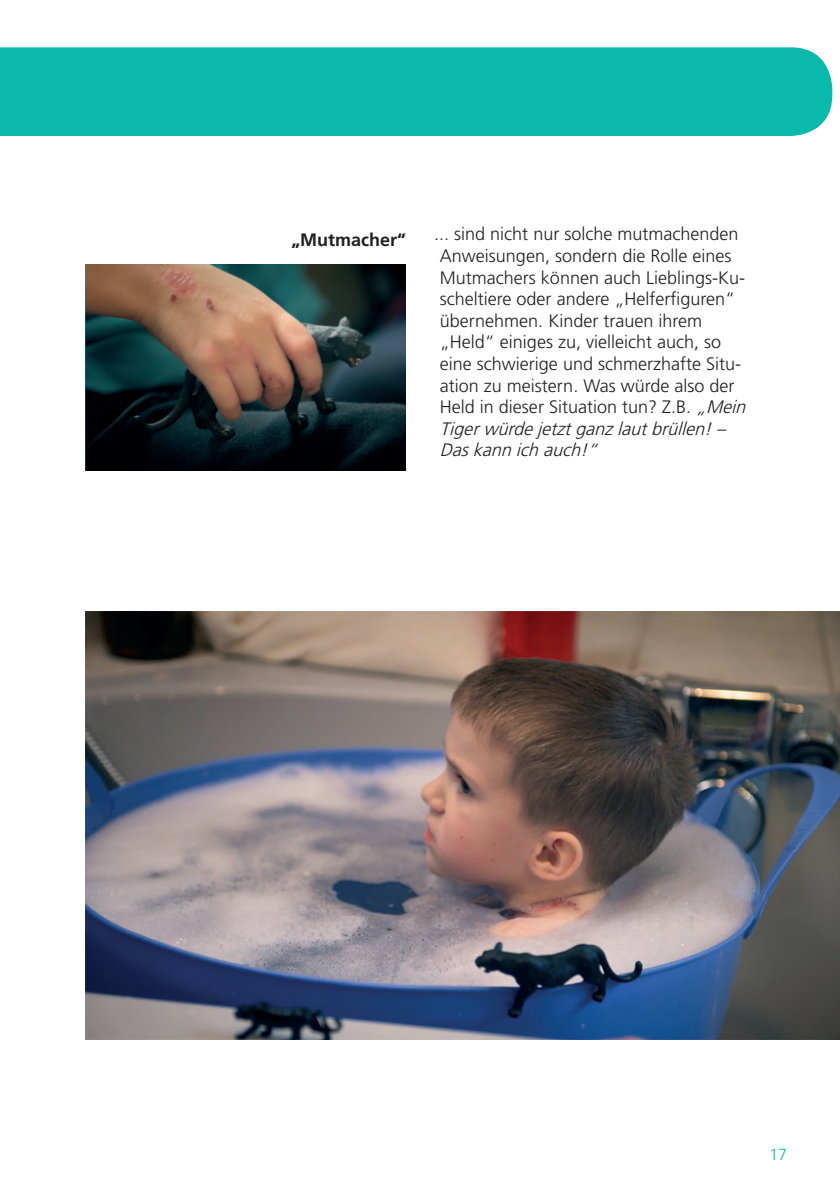
<style>
.page{position:relative;width:840px;height:1191px;background:#fff}
.page>*{position:absolute;margin:0;border:0;box-sizing:border-box;transform-origin:0 0}
.t1{font:300 18px/21.6px "Frutiger LT Std";color:#231f20}
.t2{font:700 18px "Frutiger LT Std";color:#231f20}
.t3{font:300 16px "Frutiger LT Std";color:#08b9ac}
.s1{font-style:italic}
</style>
<div class="page">
<div style="left:0;top:47px;width:833px;height:89px;background:#08b9ac"></div>
<img style="left:85px;top:612px;width:754px;height:427px">
<img style="left:85px;top:265px;width:320px;height:205px">
<p class="t2" style="left:291px;top:229px;width:116px">„Mutmacher“</p>
<p class="t1" style="left:439px;top:224px;width:312px;text-indent:-6px">... sind nicht nur solche mutmachenden Anweisungen, sondern die Rolle eines Mutmachers können auch Lieblings-Ku&shy;scheltiere oder andere „Helferfiguren“ übernehmen. Kinder trauen ihrem „Held“ einiges zu, vielleicht auch, so eine schwierige und schmerzhafte Situ&shy;ation zu meistern. Was würde also der Held in dieser Situation tun? Z.B. <span class="s1">„Mein Tigerwürdejetztganzlautbrüllen!– Daskannichauch!“</span></p>
<p class="t3" style="left:769px;top:1145px;width:19px">17</p>
</div>
